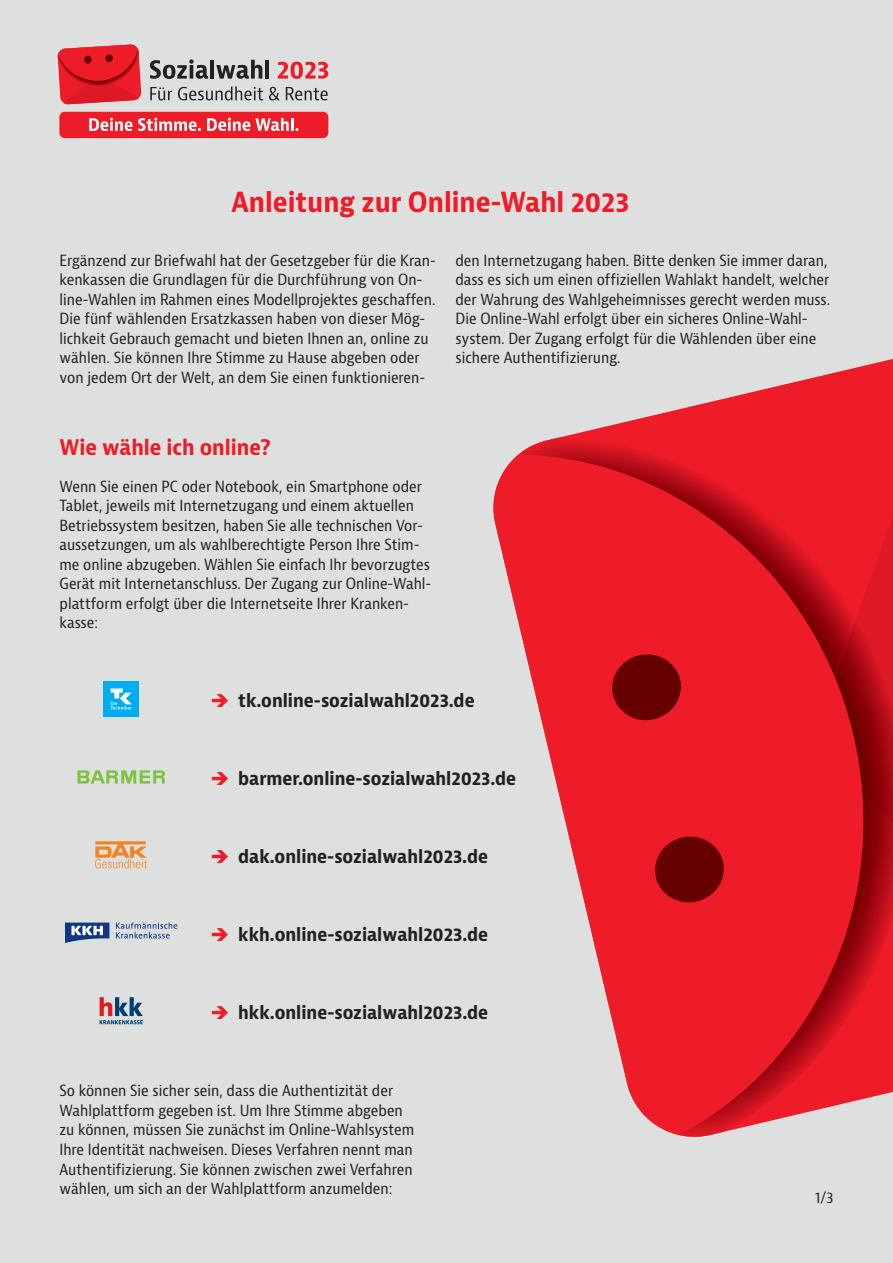
<style>
.page{position:relative;width:893px;height:1263px;background:#dde0df}
.page>*{position:absolute;margin:0;border:0;box-sizing:border-box;transform-origin:0 0}
.t1{font:700 condensed 27px "Bernina Sans";color:#ee1c28}
.t2{font:700 condensed 21px "Bernina Sans";color:#ee1c28}
.t3{font:700 condensed 18px "Bernina Sans";color:#231f20}
.t4{font:condensed 15px/19.5px "Bernina Sans";color:#231f20}
.s1{color:#ee1c28}
</style>
<div class="page">
<svg style="left:557px;top:359px;width:336px;height:778px"></svg>
<svg style="left:855px;top:371px;width:38px;height:647px;background:#ea1b27"></svg>
<img style="left:518px;top:438px;width:337px;height:17px">
<svg style="left:493px;top:455px;width:399px;height:680px;fill:#ee1c28"></svg>
<svg style="left:609px;top:651px;width:75px;height:73px;background:#95090e"></svg>
<svg style="left:652px;top:833px;width:75px;height:73px;background:#95090e"></svg>
<svg style="left:57px;top:44px;width:84px;height:60px;background:#e02e38"></svg>
<div style="left:59px;top:112px;width:269px;height:26px;background:#ee1c28;border-radius:5px"></div>
<svg style="left:89px;top:118px;width:112px;height:13px"></svg>
<svg style="left:207px;top:118px;width:91px;height:13px"></svg>
<svg style="left:150px;top:59px;width:58px;height:20px"></svg>
<hr style="left:210px;top:60px;width:4px;height:19px;background:#231f20">
<svg style="left:216px;top:60px;width:46px;height:19px"></svg>
<hr style="left:266px;top:60px;width:3px;height:19px;background:#231f20">
<svg style="left:278px;top:62px;width:50px;height:17px"></svg>
<svg style="left:150px;top:87px;width:22px;height:13px"></svg>
<svg style="left:178px;top:87px;width:85px;height:13px"></svg>
<svg style="left:269px;top:87px;width:11px;height:13px"></svg>
<svg style="left:286px;top:87px;width:42px;height:13px"></svg>
<div style="left:104px;top:681px;width:35px;height:35px;background:#00aeef"></div>
<svg style="left:111px;top:688px;width:21px;height:22px"></svg>
<svg style="left:95px;top:841px;width:52px;height:27px"></svg>
<svg style="left:65px;top:922px;width:44px;height:21px"></svg>
<svg style="left:116px;top:922px;width:61px;height:16px"></svg>
<svg style="left:100px;top:997px;width:43px;height:27px"></svg>
<svg style="left:77px;top:770px;width:88px;height:13px"></svg>
<h1 class="t1" style="left:231px;top:185px;width:399px">Anleitung zur Online-Wahl 2023</h1>
<p class="t4" style="left:60px;top:251px;width:378px">Ergänzend zur Briefwahl hat der Gesetzgeber für die Kran&shy;kenkassen die Grundlagen für die Durchführung von On&shy;line-Wahlen im Rahmen eines Modellprojektes geschaffen.<br>Die fünf wählenden Ersatzkassen haben von dieser Mög&shy;lichkeit Gebrauch gemacht und bieten Ihnen an, online zu wählen. Sie können Ihre Stimme zu Hause abgeben oder von jedem Ort der Welt, an dem Sie einen funktionieren-</p>
<p class="t4" style="left:455px;top:251px;width:376px">den Internetzugang haben. Bitte denken Sie immer daran, dass es sich um einen offiziellen Wahlakt handelt, welcher der Wahrung des Wahlgeheimnisses gerecht werden muss.<br>Die Online-Wahl erfolgt über ein sicheres Online-Wahl&shy;system. Der Zugang erfolgt für die Wählenden über eine sichere Authentifizierung.</p>
<h2 class="t2" style="left:60px;top:434px;width:213px">Wie wähle ich online?</h2>
<p class="t4" style="left:60px;top:477px;width:373px">Wenn Sie einen PC oder Notebook, ein Smartphone oder Tablet, jeweils mit Internetzugang und einem aktuellen Betriebssystem besitzen, haben Sie alle technischen Vor&shy;aussetzungen, um als wahlberechtigte Person Ihre Stim&shy;me online abzugeben. Wählen Sie einfach Ihr bevorzugtes Gerät mit Internetanschluss. Der Zugang zur Online-Wahl&shy;plattform erfolgt über die Internetseite Ihrer Kranken&shy;kasse:</p>
<p class="t3" style="left:210px;top:689px;width:266px"><span class="s1">➔</span> tk.online-sozialwahl2023.de</p>
<p class="t3" style="left:210px;top:767px;width:307px"><span class="s1">➔</span> barmer.online-sozialwahl2023.de</p>
<p class="t3" style="left:210px;top:845px;width:279px"><span class="s1">➔</span> dak.online-sozialwahl2023.de</p>
<p class="t3" style="left:210px;top:923px;width:279px"><span class="s1">➔</span> kkh.online-sozialwahl2023.de</p>
<p class="t3" style="left:210px;top:1001px;width:279px"><span class="s1">➔</span> hkk.online-sozialwahl2023.de</p>
<p class="t4" style="left:60px;top:1082px;width:356px">So können Sie sicher sein, dass die Authentizität der Wahlplattform gegeben ist. Um Ihre Stimme abgeben zu können, müssen Sie zunächst im Online-Wahlsystem Ihre Identität nachweisen. Dieses Verfahren nennt man Authentifizierung. Sie können zwischen zwei Verfahren wählen, um sich an der Wahlplattform anzumelden:</p>
<p class="t4" style="left:815px;top:1188px;width:20px">1/3</p>
</div>
